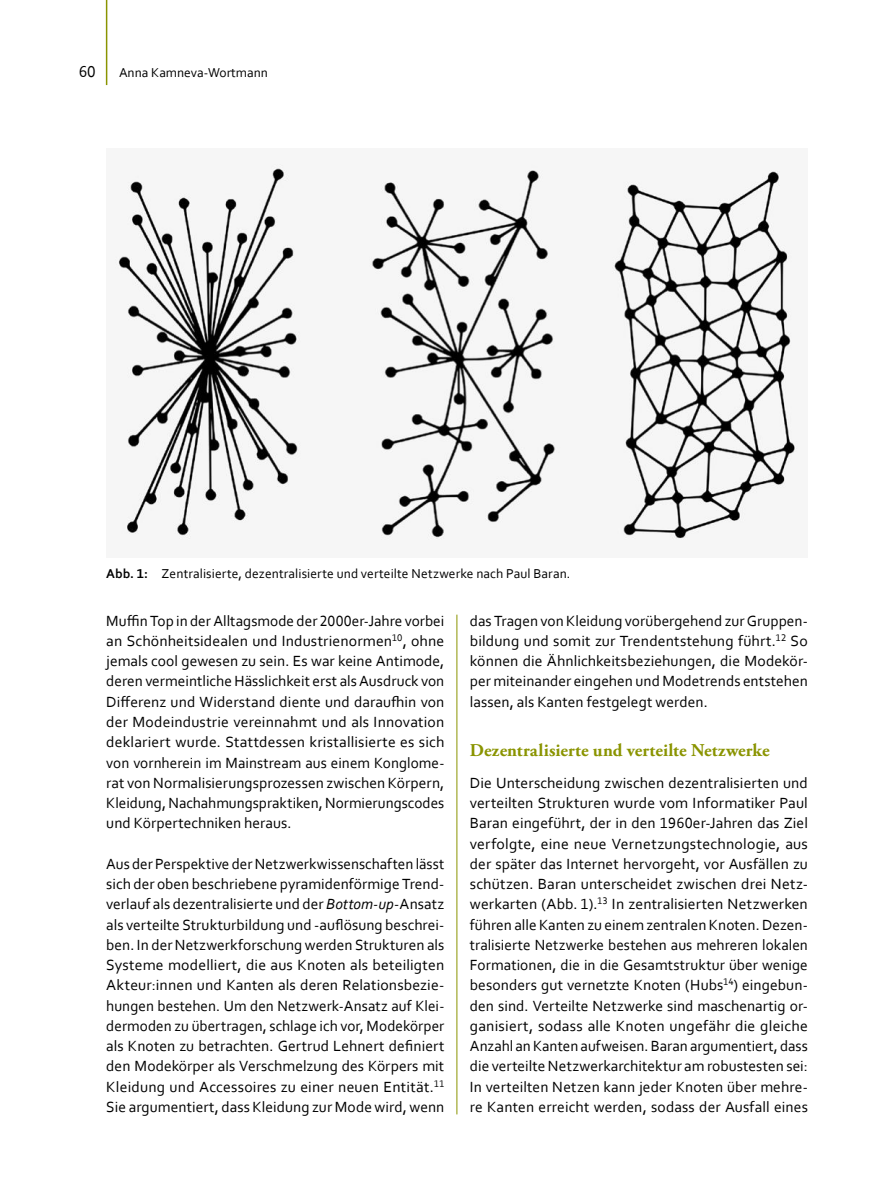
<style>
.page{position:relative;width:893px;height:1191px;background:#fff}
.page>*{position:absolute;margin:0;border:0;box-sizing:border-box;transform-origin:0 0}
.t1{font:700 18px "Adobe Garamond Pro";letter-spacing:.005em;color:#8a9400}
.t2{font:16.5px "Corbel";color:#000}
.t3{font:15.45px/20.2px "Corbel";letter-spacing:.005em;color:#000;text-align:justify}
.t4{font:13.5px "Corbel";letter-spacing:.005em;color:#000}
.s1{font-weight:700}
.s2{font-style:italic}
</style>
<div class="page">
<hr style="left:106px;top:0;width:1px;height:85px;background:#8a9400">
<hr style="left:457px;top:614px;width:1px;height:500px;background:#8a9400">
<img style="left:115px;top:164px;width:682px;height:376px">
<p class="t2" style="left:79px;top:61px;width:18px">60</p>
<p class="t4" style="left:119px;top:67px;width:150px">Anna Kamneva-Wortmann</p>
<p class="t4" style="left:106px;top:568px;width:466px"><span class="s1">Abb. 1:</span> Zentralisierte, dezentralisierte und verteilte Netzwerke nach Paul Baran.</p>
<p class="t3" style="left:106px;top:610px;width:340px">MufÏn Top in der Alltagsmode der 2000er-Jahre vorbei an Schönheitsidealen und Industrienormen<sup>10</sup>, ohne jemals cool gewesen zu sein. Es war keine Antimode, deren vermeintliche Hässlichkeit erst als Ausdruck von Differenz und Widerstand diente und daraufhin von der Modeindustrie vereinnahmt und als Innovation deklariert wurde. Stattdessen kristallisierte es sich von vornherein im Mainstream aus einem Konglome&shy;rat von Normalisierungsprozessen zwischen Körpern, Kleidung, Nachahmungspraktiken, Normierungscodes und Körpertechniken heraus.</p>
<p class="t3" style="left:106px;top:855px;width:340px">Aus der Perspektive der Netzwerkwissenschaften lässt sich der oben beschriebene pyramidenförmige Trend&shy;verlauf als dezentralisierte und der <span class="s2">Bottom-up</span>-Ansatz als verteilte Strukturbildung und -auflösung beschrei&shy;ben. In der Netzwerkforschung werden Strukturen als Systeme modelliert, die aus Knoten als beteiligten Akteur:innen und Kanten als deren Relationsbezie&shy;hungen bestehen. Um den Netzwerk-Ansatz auf Klei&shy;dermoden zu übertragen, schlage ich vor, Modekörper als Knoten zu betrachten. Gertrud Lehnert definiert den Modekörper als Verschmelzung des Körpers mit Kleidung und Accessoires zu einer neuen Entität.<sup>11<br></sup>Sie argumentiert, dass Kleidung zur Mode wird, wenn</p>
<p class="t3" style="left:470px;top:610px;width:340px">das Tragen von Kleidung vorübergehend zur Gruppen&shy;bildung und somit zur Trendentstehung führt.<sup>12</sup> So können die Ähnlichkeitsbeziehungen, die Modekör&shy;per miteinander eingehen und Modetrends entstehen lassen, als Kanten festgelegt werden.</p>
<p class="t1" style="left:470px;top:743px;width:301px">Dezentralisierte und verteilte Netzwerke</p>
<p class="t3" style="left:470px;top:774px;width:340px;text-align:left">Die Unterscheidung zwischen dezentralisierten und verteilten Strukturen wurde vom Informatiker Paul Baran eingeführt, der in den 1960er-Jahren das Ziel verfolgte, eine neue Vernetzungstechnologie, aus der später das Internet hervorgeht, vor Ausfällen zu schützen. Baran unterscheidet zwischen drei Netz&shy;werkarten (Abb. 1).<sup>13</sup> In zentralisierten Netzwerken führen alle Kanten zu einem zentralen Knoten. Dezen&shy;tralisierte Netzwerke bestehen aus mehreren lokalen Formationen, die in die Gesamtstruktur über wenige besonders gut vernetzte Knoten (Hubs<sup>14</sup>) eingebun‑ den sind. Verteilte Netzwerke sind maschenartig or‑ ganisiert, sodass alle Knoten ungefähr die gleiche Anzahl an Kanten aufweisen. Baran argumentiert, dass die verteilte Netzwerkarchitektur am robustesten sei:<br>In verteilten Netzen kann jeder Knoten über mehre&shy;re Kanten erreicht werden, sodass der Ausfall eines</p>
</div>
